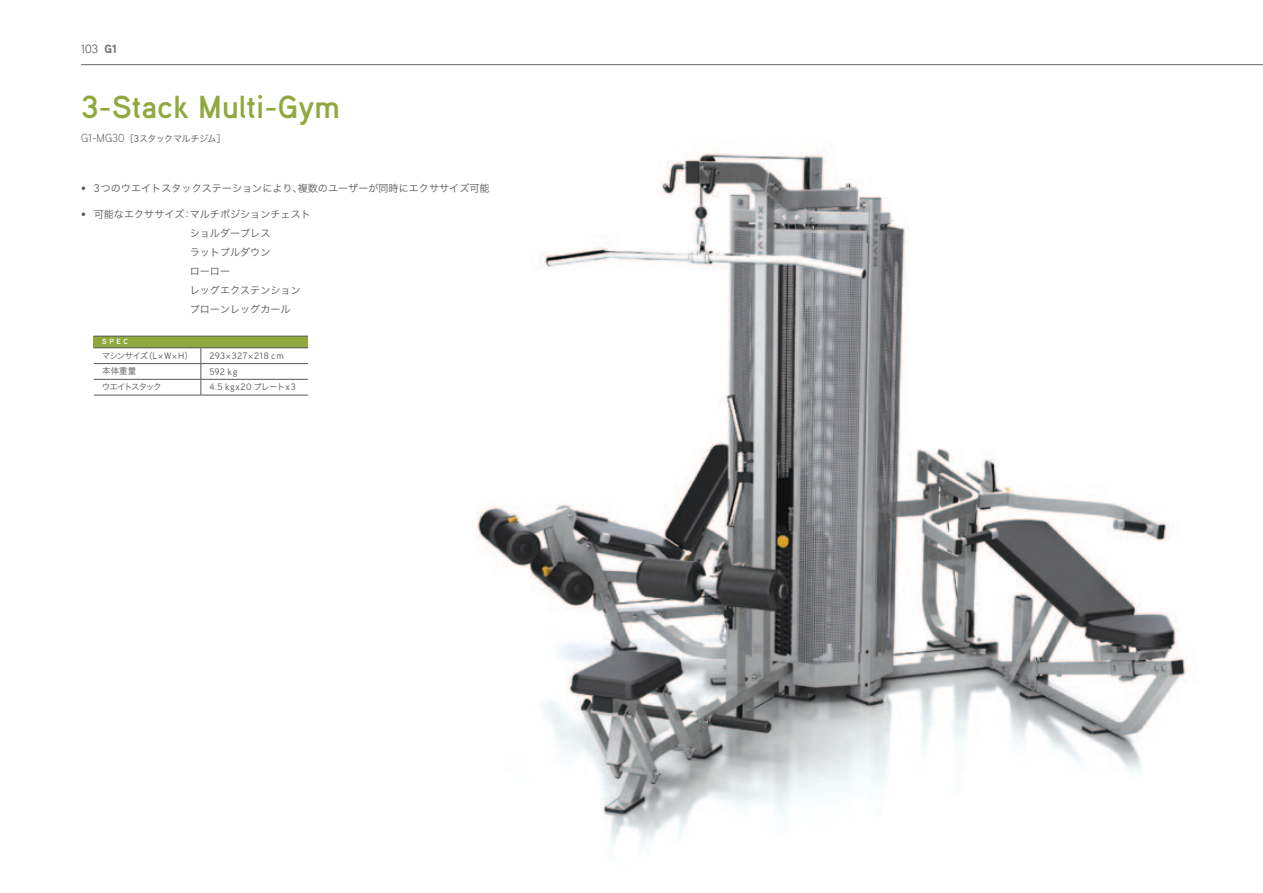
<style>
.page{position:relative;width:1263px;height:893px;background:#fff}
.page>*{position:absolute;margin:0;border:0;box-sizing:border-box;transform-origin:0 0}
.t1{font:700 31.95px "Aaux Pro";color:#90a83d}
.t2{font:300 12px "Aaux Pro";color:#76787b}
.t3{font:10.05px/19.2px "Hira Kaku Pro W3";color:#57585a}
.t4{font:9.3px "Aaux Pro";letter-spacing:.055em;color:#57585a}
.t5{font:9px "Hira Kaku Pro W3";letter-spacing:-.06em;color:#57585a}
.t6{font:8.55px "Hira Kaku Pro W3";letter-spacing:-.1em;color:#57585a}
.t7{font:8.55px "Hira Kaku Pro W3";letter-spacing:-.14em;color:#57585a}
.t8{font:700 7.5px "Aaux Pro";color:#fff}
.s1{font-weight:900}
.s2{font-family:"Aaux Pro";font-weight:300;font-size:11.7px}
.s3{font-family:"Aaux Pro";font-size:9.9px}
.s4{font-family:"Aaux Pro";font-size:11.1px}
.s5{font-family:"Aaux Pro";font-size:9.3px}
.s6{font-family:"Hira Kaku Pro W3";font-size:8.55px}
</style>
<div class="page">
<img style="left:477px;top:152px;width:711px;height:695px">
<div style="left:94px;top:336px;width:214px;height:12px;background:#90a83d"></div>
<hr style="left:94px;top:336px;width:107px;height:1px;background:#57585a">
<hr style="left:201px;top:336px;width:107px;height:1px;background:#57585a">
<hr style="left:94px;top:347px;width:107px;height:1px;background:#57585a">
<hr style="left:201px;top:347px;width:107px;height:1px;background:#57585a">
<hr style="left:94px;top:363px;width:107px;height:1px;background:#57585a">
<svg style="left:201px;top:348px;width:1px;height:47px"></svg>
<hr style="left:201px;top:363px;width:107px;height:1px;background:#57585a">
<hr style="left:94px;top:379px;width:107px;height:1px;background:#57585a">
<hr style="left:94px;top:395px;width:107px;height:1px;background:#57585a">
<hr style="left:201px;top:379px;width:107px;height:1px;background:#57585a">
<hr style="left:201px;top:395px;width:107px;height:1px;background:#57585a">
<hr style="left:81px;top:64px;width:1182px;height:1px;background:#76787b">
<p class="t2" style="left:81px;top:41px;width:37px">103 <span class="s1">G1</span></p>
<h1 class="t1" style="left:81px;top:86px;width:260px">3-Stack Multi-Gym</h1>
<p class="t5" style="left:81px;top:131px;width:146px"><span class="s2">G1-MG30</span>［<span class="s3">3</span>スタックマルチジム］</p>
<p class="t3" style="left:81px;top:178px;width:410px"><span class="s4">• 3</span>つのウエイトスタックステーションにより、複数のユーザーが同時にエクササイズ可能</p>
<p class="t3" style="left:190px;top:204px;width:123px;text-indent:-109px"><span class="s4">•</span> 可能なエクササイズ：マルチポジションチェストショルダープレス<br>ラットプルダウン<br>ローロー<br>レッグエクステンションプローンレッグカール</p>
<p class="t8" style="left:102px;top:337px;width:27px">S P E C</p>
<p class="t6" style="left:102px;top:348px;width:93px">マシンサイズ（<span class="s5">L</span>×<span class="s5">W</span>×<span class="s5">H</span>）</p>
<p class="t4" style="left:209px;top:350px;width:76px">293<span class="s6">×</span>327<span class="s6">×</span>218 cm</p>
<p class="t6" style="left:102px;top:364px;width:36px">本体重量</p>
<p class="t4" style="left:209px;top:366px;width:30px">592 kg</p>
<p class="t7" style="left:102px;top:379px;width:61px">ウエイトスタック</p>
<p class="t4" style="left:209px;top:381px;width:88px">4.5 kgx20 <span class="s6">プレート</span>x3</p>
</div>
